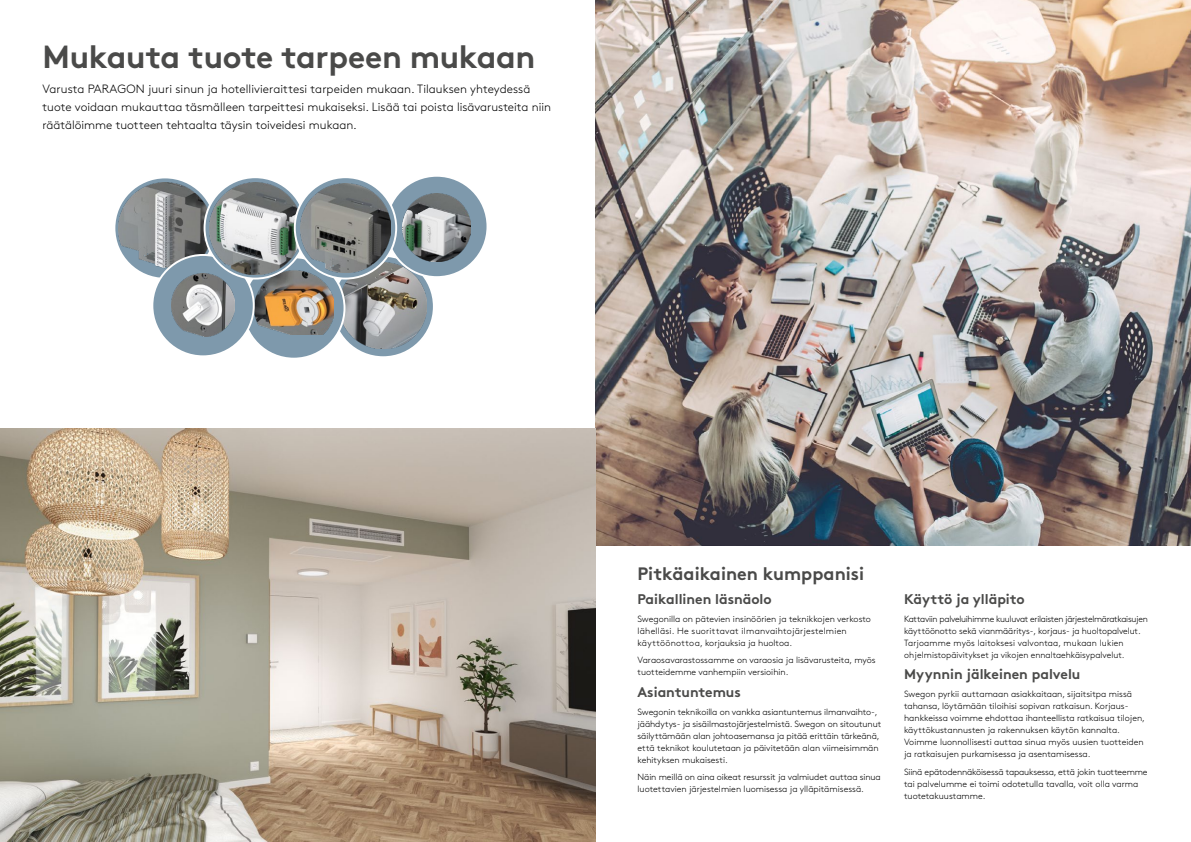
<style>
.page{position:relative;width:1191px;height:842px;background:#fff}
.page>*{position:absolute;margin:0;border:0;box-sizing:border-box;transform-origin:0 0}
.t1{font:700 32px "Swegon Brown";letter-spacing:-.01em;color:#4a4a49}
.t2{font:700 18px "Swegon Brown";color:#4a4a49}
.t3{font:700 14px "Swegon Brown";color:#4a4a49}
.t4{font:300 12px/18px "Swegon Brown";color:#000}
.t5{font:300 9px/12px "Swegon Brown";color:#000}
</style>
<div class="page">
<svg style="left:332px;top:256px;width:102px;height:101px"></svg>
<img style="left:340px;top:262px;width:86px;height:87px">
<div style="left:243px;top:257px;width:101px;height:102px;background:#7e99ac;border-radius:50%"></div>
<img style="left:254px;top:274px;width:79px;height:61px">
<svg style="left:114px;top:177px;width:102px;height:102px"></svg>
<img style="left:119px;top:182px;width:91px;height:90px">
<div style="left:152px;top:255px;width:102px;height:101px;background:#7e99ac;border-radius:50%"></div>
<div style="left:151px;top:254px;width:104px;height:103px;border:2px solid #fff;border-radius:50%"></div>
<div style="left:386px;top:176px;width:101px;height:101px;background:#7e99ac;border-radius:50%"></div>
<div style="left:385px;top:175px;width:103px;height:103px;border:2px solid #fff;border-radius:50%"></div>
<img style="left:595px;top:0;width:596px;height:545px">
<img style="left:403px;top:193px;width:68px;height:68px">
<svg style="left:204px;top:177px;width:102px;height:102px"></svg>
<img style="left:210px;top:183px;width:180px;height:91px">
<img style="left:171px;top:273px;width:63px;height:63px">
<svg style="left:295px;top:177px;width:101px;height:102px;background:#7d8384"></svg>
<div style="left:294px;top:176px;width:103px;height:104px;border:2px solid #fff;border-radius:50%"></div>
<img style="left:0;top:428px;width:595px;height:414px">
<h1 class="t1" style="left:43px;top:31px;width:494px">Mukauta tuote tarpeen mukaan</h1>
<p class="t4" style="left:43px;top:79px;width:510px">Varusta PARAGON juuri sinun ja hotellivieraittesi tarpeiden mukaan. Tilauksen yhteydessä tuote voidaan mukauttaa täsmälleen tarpeittesi mukaiseksi. Lisää tai poista lisävarusteita niin räätälöimme tuotteen tehtaalta täysin toiveidesi mukaan.</p>
<h2 class="t2" style="left:637px;top:559px;width:228px">Pitkäaikainen kumppanisi</h2>
<h3 class="t3" style="left:637px;top:588px;width:136px">Paikallinen läsnäolo</h3>
<p class="t5" style="left:637px;top:612px;width:235px">Swegonilla on pätevien insinöörien ja teknikkojen verkosto lähelläsi. He suorittavat ilmanvaihtojärjestelmien käyttöönottoa, korjauksia ja huoltoa.</p>
<p class="t5" style="left:637px;top:654px;width:240px">Varaosavarastossamme on varaosia ja lisävarusteita, myös tuotteidemme vanhempiin versioihin.</p>
<h3 class="t3" style="left:637px;top:681px;width:105px">Asiantuntemus</h3>
<p class="t5" style="left:637px;top:705px;width:245px">Swegonin teknikoilla on vankka asiantuntemus ilmanvaihto-, jäähdytys- ja sisäilmastojärjestelmistä. Swegon on sitoutunut säilyttämään alan johtoasemansa ja pitää erittäin tärkeänä, että teknikot koulutetaan ja päivitetään alan viimeisimmän kehityksen mukaisesti.</p>
<p class="t5" style="left:637px;top:771px;width:245px">Näin meillä on aina oikeat resurssit ja valmiudet auttaa sinua luotettavien järjestelmien luomisessa ja ylläpitämisessä.</p>
<h3 class="t3" style="left:904px;top:588px;width:122px">Käyttö ja ylläpito</h3>
<p class="t5" style="left:904px;top:612px;width:245px">Kattaviin palveluihimme kuuluvat erilaisten järjestelmäratkaisujen käyttöönotto sekä vianmääritys-, korjaus- ja huoltopalvelut.<br>Tarjoamme myös laitoksesi valvontaa, mukaan lukien ohjelmistopäivitykset ja vikojen ennaltaehkäisypalvelut.</p>
<h3 class="t3" style="left:904px;top:663px;width:178px">Myynnin jälkeinen palvelu</h3>
<p class="t5" style="left:904px;top:687px;width:242px">Swegon pyrkii auttamaan asiakkaitaan, sijaitsitpa missä tahansa, löytämään tiloihisi sopivan ratkaisun. Korjaus&shy;hankkeissa voimme ehdottaa ihanteellista ratkaisua tilojen, käyttökustannusten ja rakennuksen käytön kannalta.<br>Voimme luonnollisesti auttaa sinua myös uusien tuotteiden ja ratkaisujen purkamisessa ja asentamisessa.</p>
<p class="t5" style="left:904px;top:765px;width:245px">Siinä epätodennäköisessä tapauksessa, että jokin tuotteemme tai palvelumme ei toimi odotetulla tavalla, voit olla varma tuotetakuustamme.</p>
</div>
